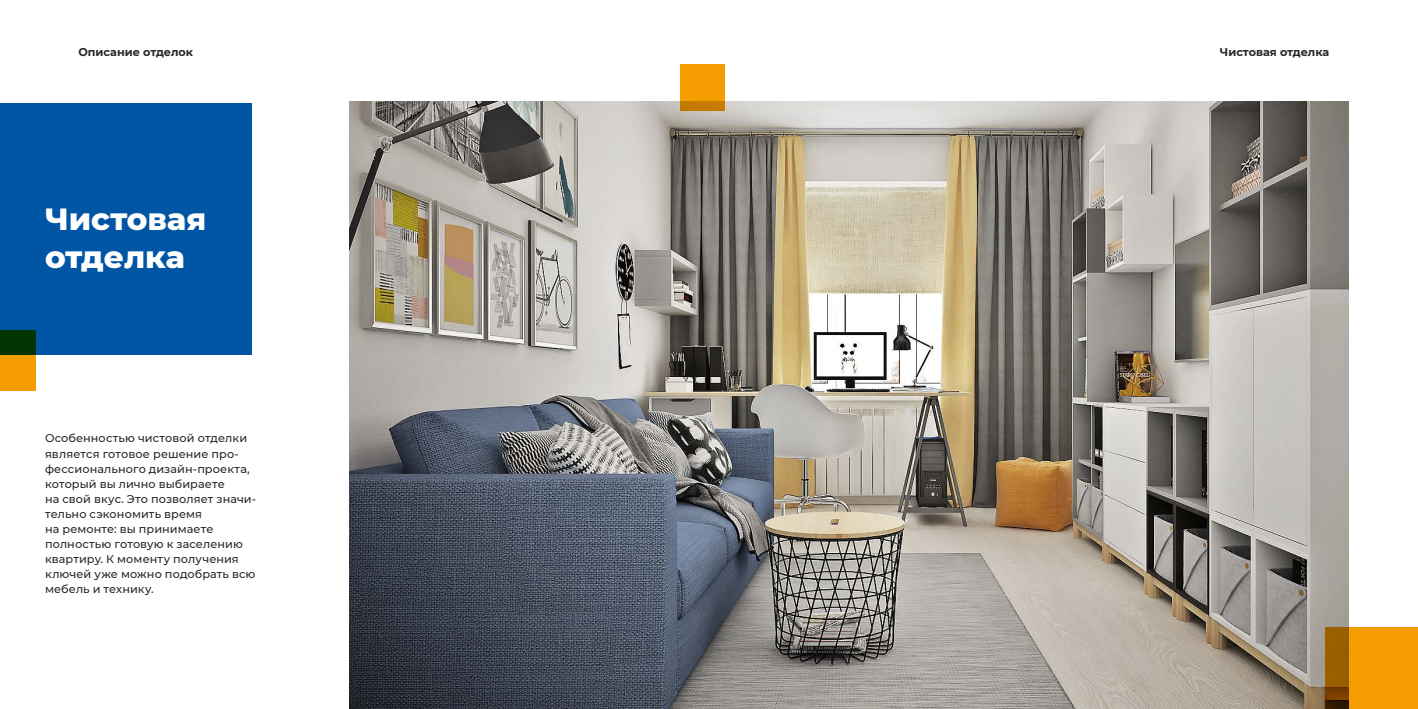
<style>
.page{position:relative;width:1418px;height:709px;background:#fff}
.page>*{position:absolute;margin:0;border:0;box-sizing:border-box;transform-origin:0 0}
.t1{font:800 31.25px/37.5px "Montserrat";color:#fff}
.t2{font:500 11.25px/15px "Montserrat";letter-spacing:.01em;color:#282827}
.t3{font:700 11.25px "Montserrat";color:#282827}
</style>
<div class="page">
<img style="left:349px;top:101px;width:999px;height:608px">
<div style="left:0;top:103px;width:252px;height:251px;background:#0056a4"></div>
<svg style="left:0;top:330px;width:35px;height:60px;background:#8e7000"></svg>
<svg style="left:680px;top:65px;width:44px;height:46px;background:#ea9400"></svg>
<svg style="left:1325px;top:627px;width:92px;height:82px;background:#d88800"></svg>
<p class="t3" style="left:78px;top:44px;width:116px">Описание отделок</p>
<p class="t3" style="left:1219px;top:44px;width:111px">Чистовая отделка</p>
<p class="t1" style="left:45px;top:198px;width:163px">Чистовая отделка</p>
<p class="t2" style="left:45px;top:430px;width:213px">Особенностью чистовой отделки является готовое решение про&shy;фессионального дизайн-проекта, который вы лично выбираете<br>на свой вкус. Это позволяет значи&shy;тельно сэкономить время<br>на ремонте: вы принимаете полностью готовую к заселению квартиру. К моменту получения ключей уже можно подобрать всю мебель и технику.</p>
</div>
